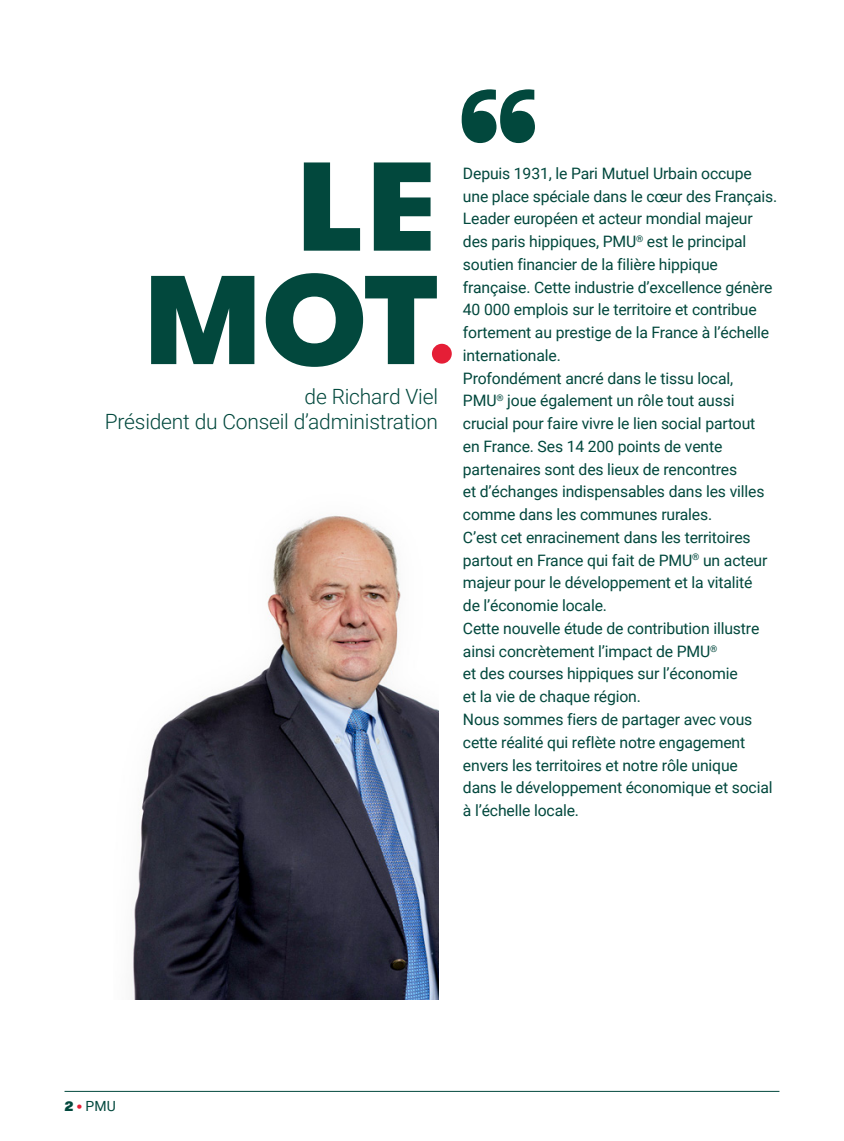
<style>
.page{position:relative;width:844px;height:1141px;background:#fff}
.page>*{position:absolute;margin:0;border:0;box-sizing:border-box;transform-origin:0 0}
.t1{font:900 126px "GT Walsheim Pro";color:#02483d}
.t2{font:300 21px/25.2px "Roboto";letter-spacing:-.01em;color:#02483d;text-align:right}
.t3{font:15.75px/22.8px "Roboto";letter-spacing:-.01em;color:#02483d}
.t4{font:14px "Roboto";color:#02483d}
.s1{font-family:"GT Walsheim Pro";font-weight:900}
.s2{font-family:"GT Walsheim Pro";font-weight:900;color:#e51e36}
</style>
<div class="page">
<hr style="left:64px;top:1091px;width:715px;height:1px;background:#02483d">
<svg style="left:461px;top:89px;width:74px;height:54px"></svg>
<img style="left:131px;top:515px;width:307px;height:484px">
<div style="left:432px;top:344px;width:19px;height:20px;background:#e51e36;border-radius:50%"></div>
<p class="t1" style="left:296px;top:137px;width:143px">LE</p>
<p class="t1" style="left:143px;top:250px;width:295px">MOT</p>
<p class="t2" style="left:105px;top:383px;width:335px">de Richard Viel<br>Président du Conseil d’administration</p>
<p class="t3" style="left:463px;top:161px;width:316px">Depuis 1931, le Pari Mutuel Urbain occupe une place spéciale dans le cœur des Français.<br>Leader européen et acteur mondial majeur des paris hippiques, PMU<sup>®</sup> est le principal soutien financier de la filière hippique française. Cette industrie d’excellence génère 40 000 emplois sur le territoire et contribue fortement au prestige de la France à l’échelle internationale.</p>
<p class="t3" style="left:463px;top:366px;width:303px">Profondément ancré dans le tissu local, PMU<sup>®</sup> joue également un rôle tout aussi crucial pour faire vivre le lien social partout en France. Ses 14 200 points de vente partenaires sont des lieux de rencontres<br>et d’échanges indispensables dans les villes comme dans les communes rurales.</p>
<p class="t3" style="left:463px;top:525px;width:306px">C’est cet enracinement dans les territoires partout en France qui fait de PMU<sup>®</sup> un acteur majeur pour le développement et la vitalité de l’économie locale.</p>
<p class="t3" style="left:463px;top:616px;width:298px">Cette nouvelle étude de contribution illustre ainsi concrètement l’impact de PMU<sup>®<br></sup>et des courses hippiques sur l’économie<br>et la vie de chaque région.</p>
<p class="t3" style="left:463px;top:707px;width:311px">Nous sommes fiers de partager avec vous cette réalité qui reflète notre engagement envers les territoires et notre rôle unique dans le développement économique et social à l’échelle locale.</p>
<p class="t4" style="left:64px;top:1096px;width:53px"><span class="s1">2</span> <span class="s2">•</span> PMU</p>
</div>
